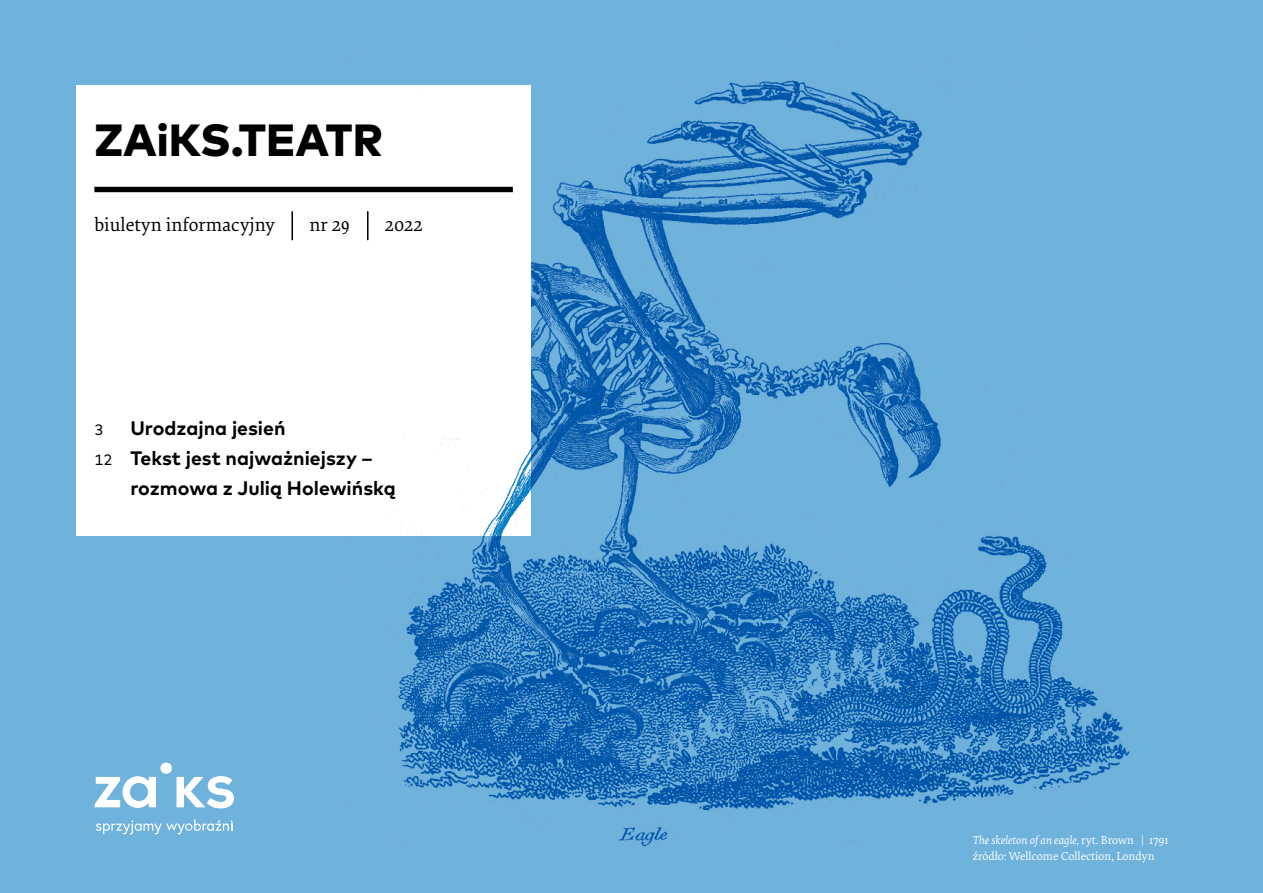
<style>
.page{position:relative;width:1263px;height:893px;background:#6fb2dc}
.page>*{position:absolute;margin:0;border:0;box-sizing:border-box;transform-origin:0 0}
.t1{font:800 45px "Mark OT";color:#000}
.t2{font:700 19.5px "Mark OT";color:#000}
.t3{font:19.5px "Elena Basic";color:#000}
.t4{font:15px "Mark Pro";color:#000}
.t5{font:12px/16.5px "Elena Basic";color:#fff}
.s1{font-family:"Mark Pro";font-weight:400;font-size:15px}
.s2{font-style:italic}
</style>
<div class="page">
<div style="left:77px;top:85px;width:454px;height:451px;background:#fff"></div>
<div style="left:94px;top:187px;width:419px;height:5px;background:#000"></div>
<hr style="left:291px;top:211px;width:2px;height:29px;background:#000">
<svg style="left:95px;top:762px;width:139px;height:46px"></svg>
<svg style="left:96px;top:819px;width:136px;height:15px"></svg>
<img style="left:346px;top:43px;width:784px;height:803px">
<div style="left:410px;top:242px;width:121px;height:196px;background:#fff"></div>
<h1 class="t1" style="left:94px;top:111px;width:290px">ZAiKS.TEATR</h1>
<h2 class="t3" style="left:94px;top:211px;width:182px">biuletyn informacyjny</h2>
<h2 class="t3" style="left:309px;top:211px;width:43px">nr 29</h2>
<h2 class="t3" style="left:385px;top:211px;width:39px">2022</h2>
<p class="t4" style="left:94px;top:419px;width:10px">3</p>
<h2 class="t2" style="left:130px;top:416px;width:157px">Urodzajna jesień</h2>
<h2 class="t2" style="left:94px;top:446px;width:280px"><span class="s1">12</span> Tekst jest najważniejszy –</h2>
<h2 class="t2" style="left:130px;top:476px;width:267px">rozmowa z Julią Holewińską</h2>
<p class="t5" style="left:973px;top:831px;width:197px"><span class="s2">The skeleton of an eagle,</span> ryt. Brown | 1791 źródło: Wellcome Collection, Londyn</p>
</div>
